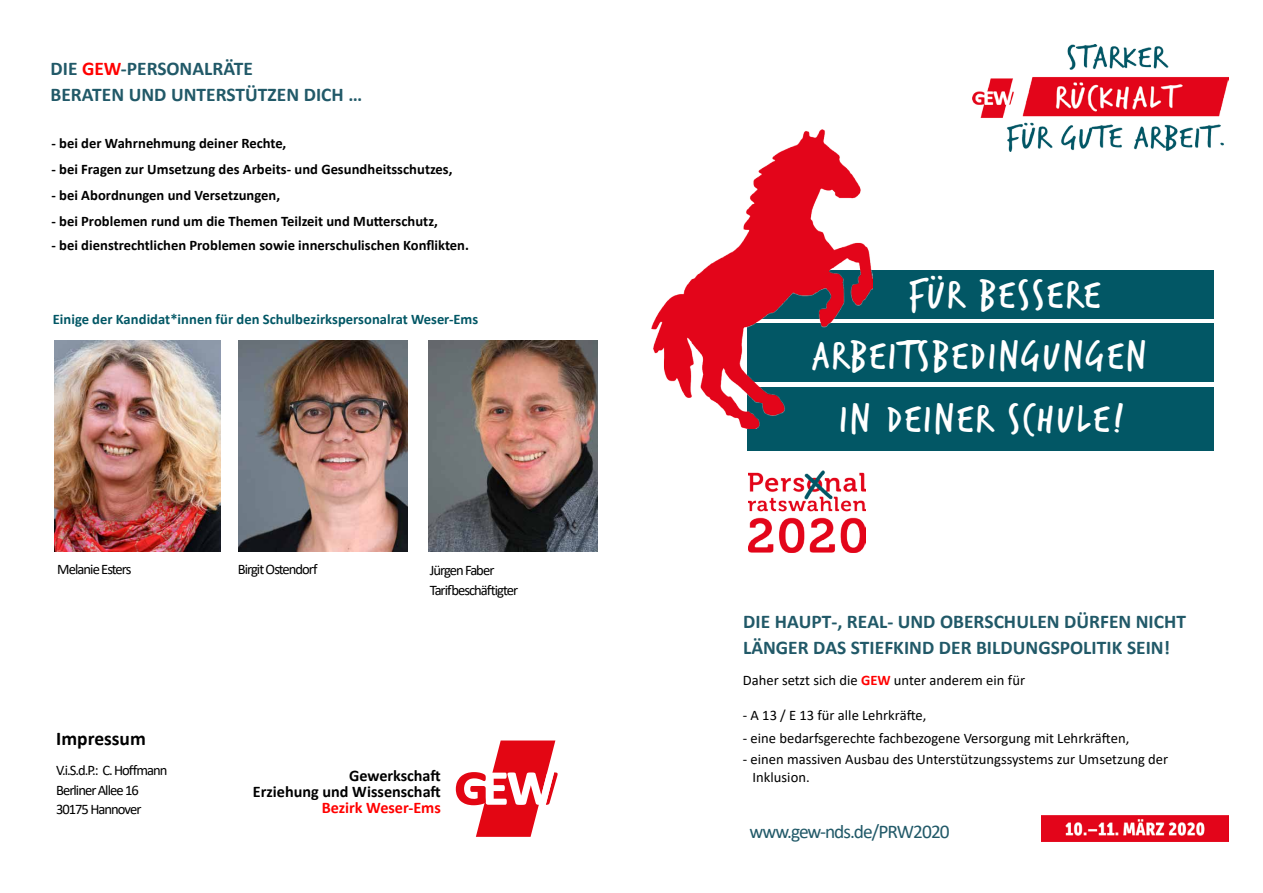
<style>
.page{position:relative;width:1263px;height:893px;background:#fff}
.page>*{position:absolute;margin:0;border:0;box-sizing:border-box;transform-origin:0 0}
.t1{font:42.15px "Trash Hand";letter-spacing:.075em;color:#fff}
.t2{font:700 19.5px/25.7px "Calibri";color:#215968}
.t3{font:19.5px "Calibri";letter-spacing:-.055em;color:#215968}
.t4{font:700 19.5px "Calibri";color:#000}
.t5{font:700 16.2px/15.9px "Calibri";color:#000;text-align:right}
.t6{font:700 16.2px "Calibri";color:#f00}
.t7{font:700 14.55px "Calibri";letter-spacing:.005em;color:#000}
.t8{font:14.55px/17.9px "Calibri";letter-spacing:-.005em;color:#000}
.t9{font:14.55px/19.4px "Calibri";letter-spacing:-.065em;color:#000}
.t10{font:700 14.55px "Calibri";letter-spacing:.005em;color:#025765}
.t11{font:14.55px/19.4px "Calibri";letter-spacing:-.07em;color:#000}
.s1{color:#f00}
.s2{font-weight:700;color:#f00}
</style>
<div class="page">
<div style="left:747px;top:270px;width:466px;height:49px;background:#025765"></div>
<div style="left:747px;top:323px;width:466px;height:59px;background:#025765"></div>
<div style="left:747px;top:387px;width:466px;height:63px;background:#025765"></div>
<svg style="left:456px;top:740px;width:102px;height:97px"></svg>
<img style="left:238px;top:340px;width:169px;height:211px">
<img style="left:54px;top:341px;width:167px;height:210px">
<img style="left:428px;top:340px;width:169px;height:211px">
<img style="left:972px;top:44px;width:256px;height:108px">
<img style="left:749px;top:470px;width:117px;height:83px">
<img style="left:651px;top:129px;width:222px;height:300px">
<img style="left:1042px;top:816px;width:186px;height:25px">
<h2 class="t2" style="left:51px;top:55px;width:313px">DIE <span class="s1">GEW</span>-PERSONALRÄTE<br>BERATEN UND UNTERSTÜTZEN DICH …</h2>
<p class="t7" style="left:52px;top:133px;width:236px">- bei der Wahrnehmung deiner Rechte,</p>
<p class="t7" style="left:52px;top:159px;width:402px">- bei Fragen zur Umsetzung des Arbeits- und Gesundheitsschutzes,</p>
<p class="t7" style="left:52px;top:184px;width:230px">- bei Abordnungen und Versetzungen,</p>
<p class="t7" style="left:52px;top:211px;width:388px">- bei Problemen rund um die Themen Teilzeit und MuVerschutz,</p>
<p class="t7" style="left:52px;top:235px;width:419px">- bei dienstrechtlichen Problemen sowie innerschulischen Konflikten.</p>
<p class="t10" style="left:53px;top:308px;width:427px">Einige der Kandidat*innen für den Schulbezirkspersonalrat Weser-Ems</p>
<p class="t9" style="left:57px;top:559px;width:76px">Melanie Esters</p>
<p class="t9" style="left:238px;top:559px;width:81px">Birgit Ostendorf</p>
<p class="t11" style="left:430px;top:560px;width:90px">Jürgen Faber<br>TariHeschäLigter</p>
<h2 class="t4" style="left:56px;top:724px;width:91px">Impressum</h2>
<p class="t9" style="left:56px;top:760px;width:113px">V.i.S.d.P.: C. Hoffmann<br>Berliner Allee 16<br>30175 Hannover</p>
<p class="t5" style="left:253px;top:767px;width:189px">Gewerkscha*<br>Erziehung und Wissenscha*</p>
<p class="t6" style="left:322px;top:796px;width:121px">Bezirk Weser-Ems</p>
<h1 class="t1" style="left:909px;top:274px;width:193px">Für bessere</h1>
<h1 class="t1" style="left:812px;top:335px;width:335px">Arbeitsbedingungen</h1>
<h1 class="t1" style="left:840px;top:398px;width:285px">in deiner Schule!</h1>
<h2 class="t2" style="left:743px;top:608px;width:444px">DIE HAUPT-, REAL- UND OBERSCHULEN DÜRFEN NICHT<br>LÄNGER DAS STIEFKIND DER BILDUNGSPOLITIK SEIN!</h2>
<p class="t8" style="left:743px;top:670px;width:284px">Daher setzt sich die <span class="s2">GEW</span> unter anderem ein für</p>
<p class="t8" style="left:743px;top:706px;width:185px">- A 13 / E 13 für alle LehrkräLe,</p>
<p class="t8" style="left:743px;top:729px;width:388px">- eine bedarfsgerechte fachbezogene Versorgung mit LehrkräLen,</p>
<p class="t8" style="left:752px;top:750px;width:417px;text-indent:-10px">- einen massiven Ausbau des Unterstützungssystems zur Umsetzung der<br>Inklusion.</p>
<h2 class="t3" style="left:749px;top:818px;width:202px">www.gew-nds.de/PRW2020</h2>
</div>
